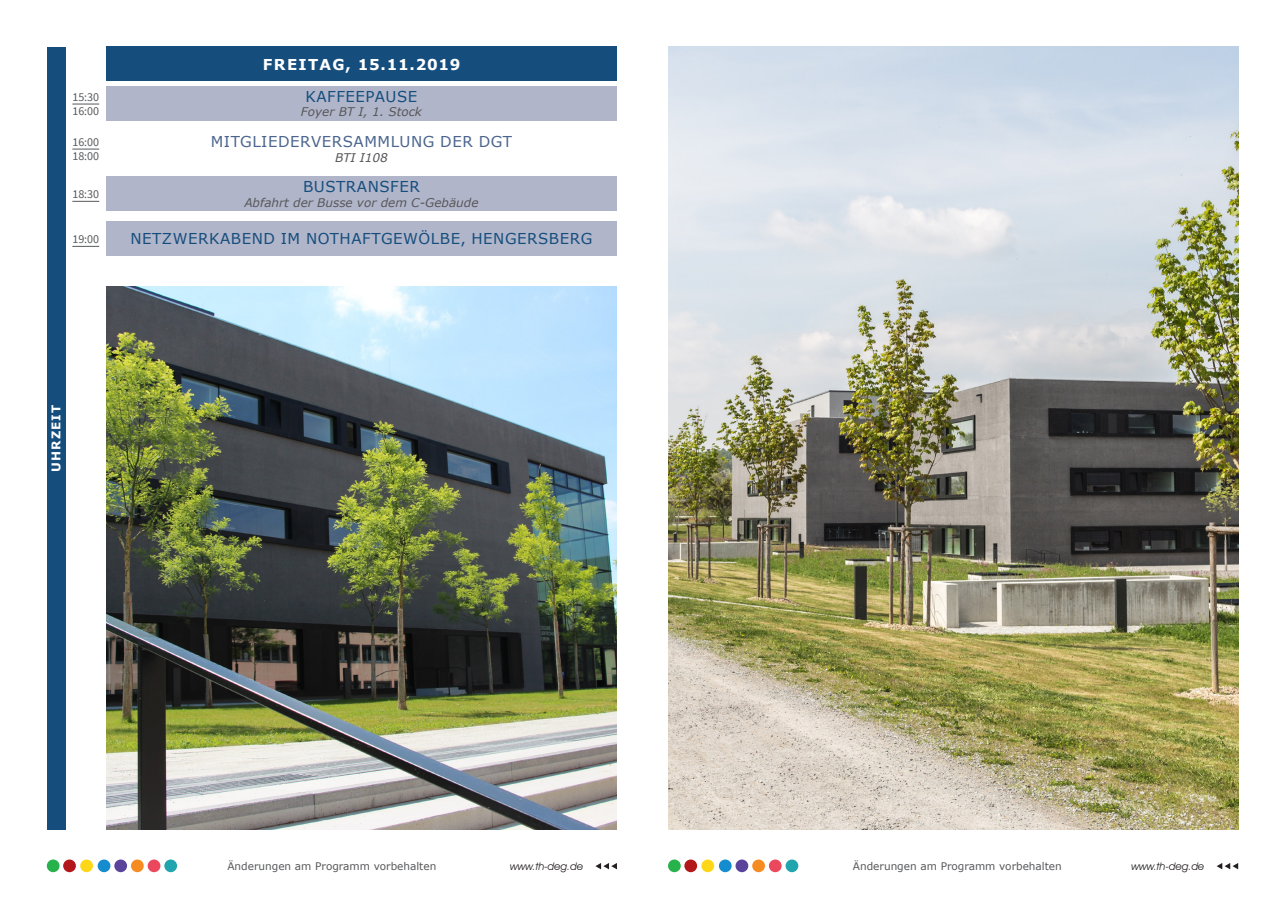
<style>
.page{position:relative;width:1285px;height:919px;background:#fff}
.page>*{position:absolute;margin:0;border:0;box-sizing:border-box;transform-origin:0 0}
.t1{font:15px "Verdana";letter-spacing:.035em;color:#154e7d}
.t2{font:15px "Verdana";letter-spacing:.035em;color:#4b658e}
.t3{font:700 15px "Verdana";letter-spacing:.085em;color:#fff}
.t4{font:italic 12px "Verdana";color:#57585a}
.t5{font:12px/14.4px "Source Sans Pro";color:#57585a}
.t6{font:700 12px "Verdana";letter-spacing:.085em;color:#fff}
.t7{font:10.5px "Verdana";color:#57585a}
.t8{font:italic 10.5px "Avant Garde IT Cby BT";color:#231f20}
</style>
<div class="page">
<div style="left:106px;top:86px;width:510px;height:34px;background:#b1b5c9"></div>
<div style="left:106px;top:47px;width:511px;height:34px;background:#154e7d"></div>
<div style="left:47px;top:47px;width:18px;height:782px;background:#154e7d"></div>
<div style="left:106px;top:176px;width:510px;height:35px;background:#b1b5c9"></div>
<div style="left:106px;top:222px;width:510px;height:34px;background:#b1b5c9"></div>
<svg style="left:72px;top:201px;width:27px;height:1px"></svg>
<svg style="left:72px;top:246px;width:27px;height:1px"></svg>
<svg style="left:72px;top:149px;width:27px;height:1px"></svg>
<svg style="left:72px;top:104px;width:27px;height:1px"></svg>
<svg style="left:1216px;top:863px;width:21px;height:6px"></svg>
<svg style="left:595px;top:863px;width:22px;height:6px"></svg>
<div style="left:668px;top:859px;width:12px;height:13px;background:#28b24b;border-radius:50%"></div>
<div style="left:684px;top:859px;width:13px;height:13px;background:#b31719;border-radius:50%"></div>
<div style="left:701px;top:859px;width:13px;height:13px;background:#fed718;border-radius:50%"></div>
<div style="left:718px;top:859px;width:13px;height:13px;background:#158cce;border-radius:50%"></div>
<div style="left:735px;top:859px;width:13px;height:13px;background:#5a449b;border-radius:50%"></div>
<div style="left:768px;top:859px;width:13px;height:13px;background:#ec485d;border-radius:50%"></div>
<div style="left:752px;top:859px;width:12px;height:13px;background:#f68b21;border-radius:50%"></div>
<div style="left:785px;top:859px;width:13px;height:13px;background:#20a5af;border-radius:50%"></div>
<div style="left:47px;top:859px;width:13px;height:13px;background:#28b24b;border-radius:50%"></div>
<div style="left:63px;top:859px;width:13px;height:13px;background:#b31719;border-radius:50%"></div>
<div style="left:80px;top:859px;width:13px;height:13px;background:#fed718;border-radius:50%"></div>
<div style="left:98px;top:859px;width:12px;height:13px;background:#158cce;border-radius:50%"></div>
<div style="left:114px;top:859px;width:13px;height:13px;background:#5a449b;border-radius:50%"></div>
<div style="left:148px;top:859px;width:12px;height:13px;background:#ec485d;border-radius:50%"></div>
<div style="left:131px;top:859px;width:13px;height:13px;background:#f68b21;border-radius:50%"></div>
<div style="left:164px;top:859px;width:13px;height:13px;background:#20a5af;border-radius:50%"></div>
<img style="left:106px;top:286px;width:510px;height:543px">
<img style="left:668px;top:47px;width:569px;height:782px">
<p class="t5" style="left:72px;top:90px;width:28px">15:30<br>16:00</p>
<p class="t5" style="left:72px;top:135px;width:28px">16:00<br>18:00</p>
<p class="t5" style="left:72px;top:187px;width:28px">18:30</p>
<p class="t5" style="left:72px;top:232px;width:28px">19:00</p>
<p class="t3" style="left:263px;top:53px;width:199px">FREITAG, 15.11.2019</p>
<p class="t1" style="left:305px;top:86px;width:113px">KAFFEEPAUSE</p>
<p class="t4" style="left:301px;top:104px;width:123px">Foyer BT I, 1. Stock</p>
<p class="t2" style="left:211px;top:131px;width:303px">MITGLIEDERVERSAMMLUNG DER DGT</p>
<p class="t4" style="left:335px;top:149px;width:54px">BTI I108</p>
<p class="t1" style="left:303px;top:176px;width:118px">BUSTRANSFER</p>
<p class="t4" style="left:244px;top:194px;width:235px">Abfahrt der Busse vor dem C-Gebäude</p>
<p class="t1" style="left:130px;top:228px;width:463px">NETZWERKABEND IM NOTHAFTGEWÖLBE, HENGERSBERG</p>
<p class="t6" style="left:48px;top:471px;width:68px;rotate:-90deg">UHRZEIT</p>
<p class="t7" style="left:227px;top:858px;width:210px">Änderungen am Programm vorbehalten</p>
<p class="t8" style="left:510px;top:859px;width:74px">www.th-deg.de</p>
<p class="t7" style="left:852px;top:858px;width:210px">Änderungen am Programm vorbehalten</p>
<p class="t8" style="left:1131px;top:859px;width:74px">www.th-deg.de</p>
</div>
